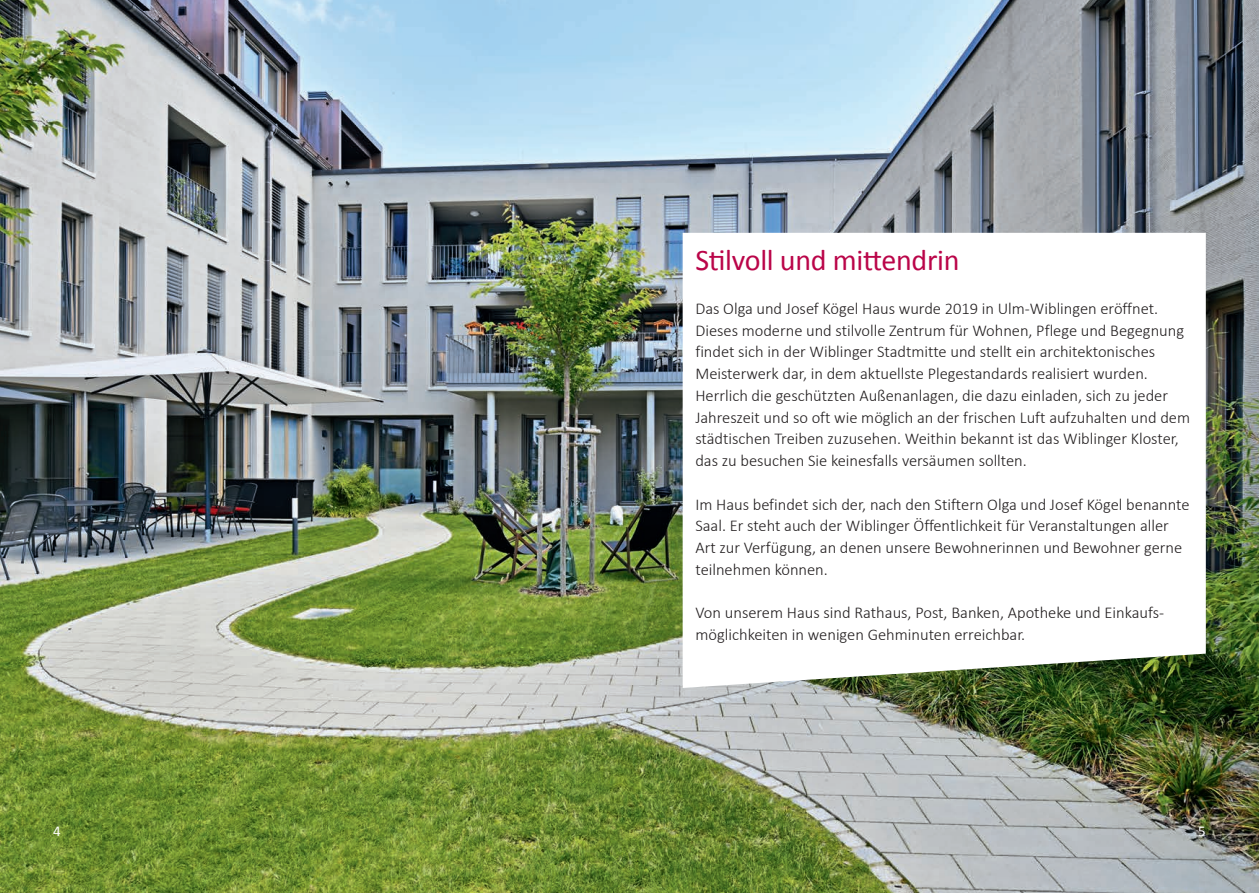
<style>
.page{position:relative;width:1259px;height:893px;background:#fff}
.page>*{position:absolute;margin:0;border:0;box-sizing:border-box;transform-origin:0 0}
.t1{font:30px "Calibri";letter-spacing:-.01em;color:#ba0549}
.t2{font:300 16.5px/21.8px "Calibri";color:#231f20}
.t3{font:15px "Calibri";color:#fff}
</style>
<div class="page">
<img style="left:0;top:0;width:1259px;height:893px">
<svg style="left:682px;top:233px;width:523px;height:455px"></svg>
<h1 class="t1" style="left:695px;top:242px;width:266px">Stilvoll und mittendrin</h1>
<p class="t2" style="left:695px;top:297px;width:496px">Das Olga und Josef Kögel Haus wurde 2019 in Ulm-Wiblingen eröffnet.<br>Dieses moderne und stilvolle Zentrum für Wohnen, Pflege und Begegnung findet sich in der Wiblinger Stadtmitte und stellt ein architektonisches Meisterwerk dar, in dem aktuellste Plegestandards realisiert wurden.<br>Herrlich die geschützten Außenanlagen, die dazu einladen, sich zu jeder Jahreszeit und so oft wie möglich an der frischen Luft aufzuhalten und dem städtischen Treiben zuzusehen. Weithin bekannt ist das Wiblinger Kloster, das zu besuchen Sie keinesfalls versäumen sollten.</p>
<p class="t2" style="left:695px;top:493px;width:496px">Im Haus befindet sich der, nach den Stiftern Olga und Josef Kögel benannte Saal. Er steht auch der Wiblinger Öffentlichkeit für Veranstaltungen aller Art zur Verfügung, an denen unsere Bewohnerinnen und Bewohner gerne teilnehmen können.</p>
<p class="t2" style="left:695px;top:602px;width:470px">Von unserem Haus sind Rathaus, Post, Banken, Apotheke und Einkaufs&shy;möglichkeiten in wenigen Gehminuten erreichbar.</p>
<p class="t3" style="left:53px;top:822px;width:9px">4</p>
<p class="t3" style="left:1198px;top:822px;width:9px">5</p>
</div>
